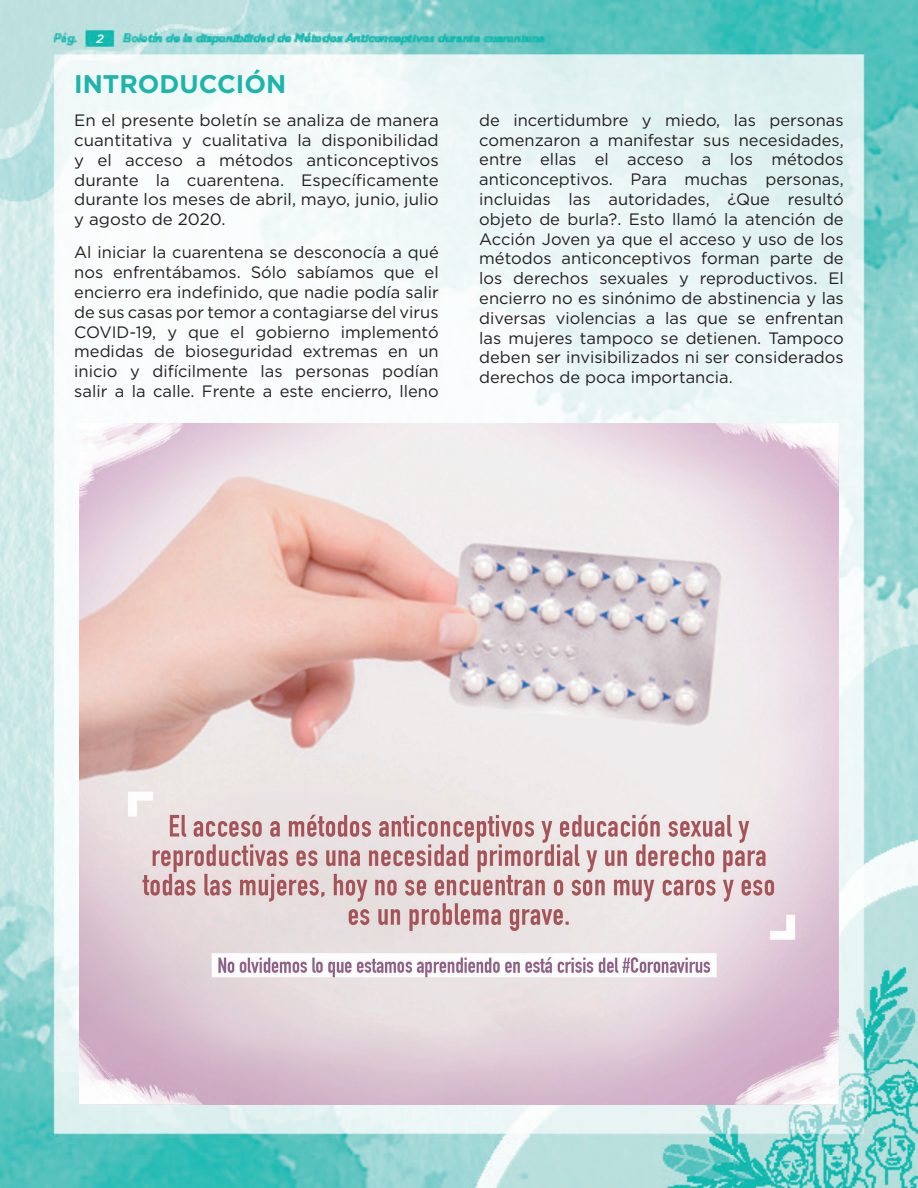
<style>
.page{position:relative;width:918px;height:1188px;background:#fff}
.page>*{position:absolute;margin:0;border:0;box-sizing:border-box;transform-origin:0 0}
.t1{font:700 25.5px "Gotham";color:#1db4ac}
.t2{font:16.5px/19.8px "Gotham";color:#231f20;text-align:justify}
.t3{font:italic 500 12px "Gotham";color:#fff}
</style>
<div class="page">
<img style="left:0;top:0;width:918px;height:1188px">
<img style="left:80px;top:423px;width:758px;height:682px">
<p class="t3" style="left:97px;top:31px;width:9px">2</p>
<h1 class="t1" style="left:74px;top:69px;width:214px">INTRODUCCIÓN</h1>
<p class="t2" style="left:74px;top:110px;width:366px">En el presente boletín se analiza de manera cuantitativa y cualitativa la disponibilidad y el acceso a métodos anticonceptivos durante la cuarentena. Específicamente durante los meses de abril, mayo, junio, julio y agosto de 2020.</p>
<p class="t2" style="left:74px;top:242px;width:366px">Al iniciar la cuarentena se desconocía a qué nos enfrentábamos. Sólo sabíamos que el encierro era indefinido, que nadie podía salir de sus casas por temor a contagiarse del virus COVID-19, y que el gobierno implementó medidas de bioseguridad extremas en un inicio y difícilmente las personas podían salir a la calle. Frente a este encierro, lleno</p>
<p class="t2" style="left:479px;top:110px;width:366px">de incertidumbre y miedo, las personas comenzaron a manifestar sus necesidades, entre ellas el acceso a los métodos anticonceptivos. Para muchas personas, incluidas las autoridades, ¿Que resultó objeto de burla?. Esto llamó la atención de Acción Joven ya que el acceso y uso de los métodos anticonceptivos forman parte de los derechos sexuales y reproductivos. El encierro no es sinónimo de abstinencia y las diversas violencias a las que se enfrentan las mujeres tampoco se detienen. Tampoco deben ser invisibilizados ni ser considerados derechos de poca importancia.</p>
</div>
